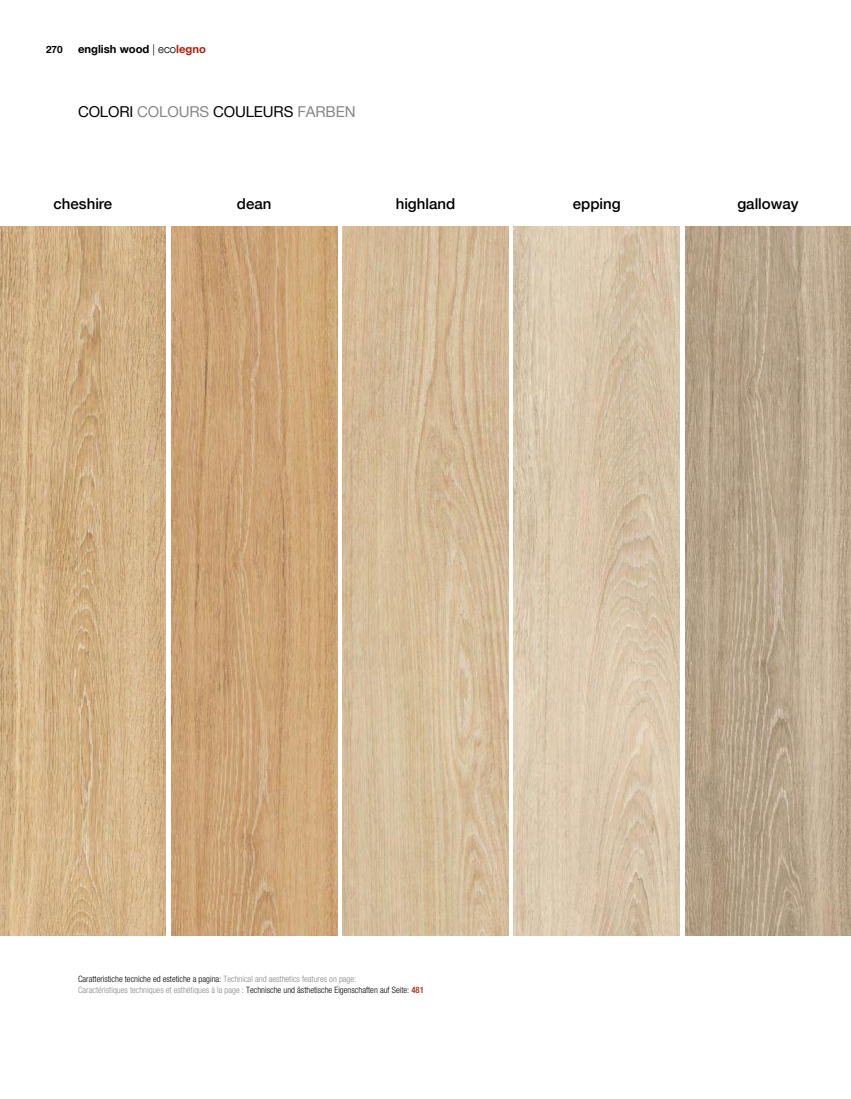
<style>
.page{position:relative;width:851px;height:1099px;background:#fff}
.page>*{position:absolute;margin:0;border:0;box-sizing:border-box;transform-origin:0 0}
.t1{font:500 15px "Helvetica Neue LT Com";color:#000}
.t2{font:15px "Helvetica Neue LT Com";letter-spacing:-.01em;color:#000}
.t3{font:700 11.25px "Helvetica Neue LT Com";color:#000}
.t4{font:700 10px "Helvetica Neue LT Com";color:#000}
.t5{font:300 condensed 8.75px/10.5px "Helvetica Neue LT Com";color:#000}
.s1{font-weight:300}
.s2{color:#b01f09}
.s3{color:#878786}
.s4{font-weight:500;color:#b01f09}
</style>
<div class="page">
<img style="left:0;top:227px;width:166px;height:708px">
<img style="left:171px;top:227px;width:166px;height:708px">
<img style="left:513px;top:227px;width:166px;height:708px">
<img style="left:685px;top:227px;width:165px;height:708px">
<img style="left:342px;top:227px;width:166px;height:708px">
<p class="t4" style="left:46px;top:43px;width:18px">270</p>
<p class="t3" style="left:78px;top:42px;width:129px">english wood <span class="s1">| eco</span><span class="s2">legno</span></p>
<h1 class="t2" style="left:78px;top:102px;width:279px">COLORI <span class="s3">COLOURS</span> COULEURS <span class="s3">FARBEN</span></h1>
<h1 class="t1" style="left:54px;top:195px;width:60px">cheshire</h1>
<h1 class="t1" style="left:237px;top:195px;width:36px">dean</h1>
<h1 class="t1" style="left:395px;top:195px;width:61px">highland</h1>
<h1 class="t1" style="left:572px;top:195px;width:49px">epping</h1>
<h1 class="t1" style="left:737px;top:195px;width:63px">galloway</h1>
<p class="t5" style="left:78px;top:973px;width:347px">Caratteristiche tecniche ed estetiche a pagina: <span class="s3">Technical and aesthetics features on page:<br>Caractéristiques techniques et esthétiques à la page :</span> Technische und ästhetische Eigenschaften auf Seite: <span class="s4">481</span></p>
</div>
